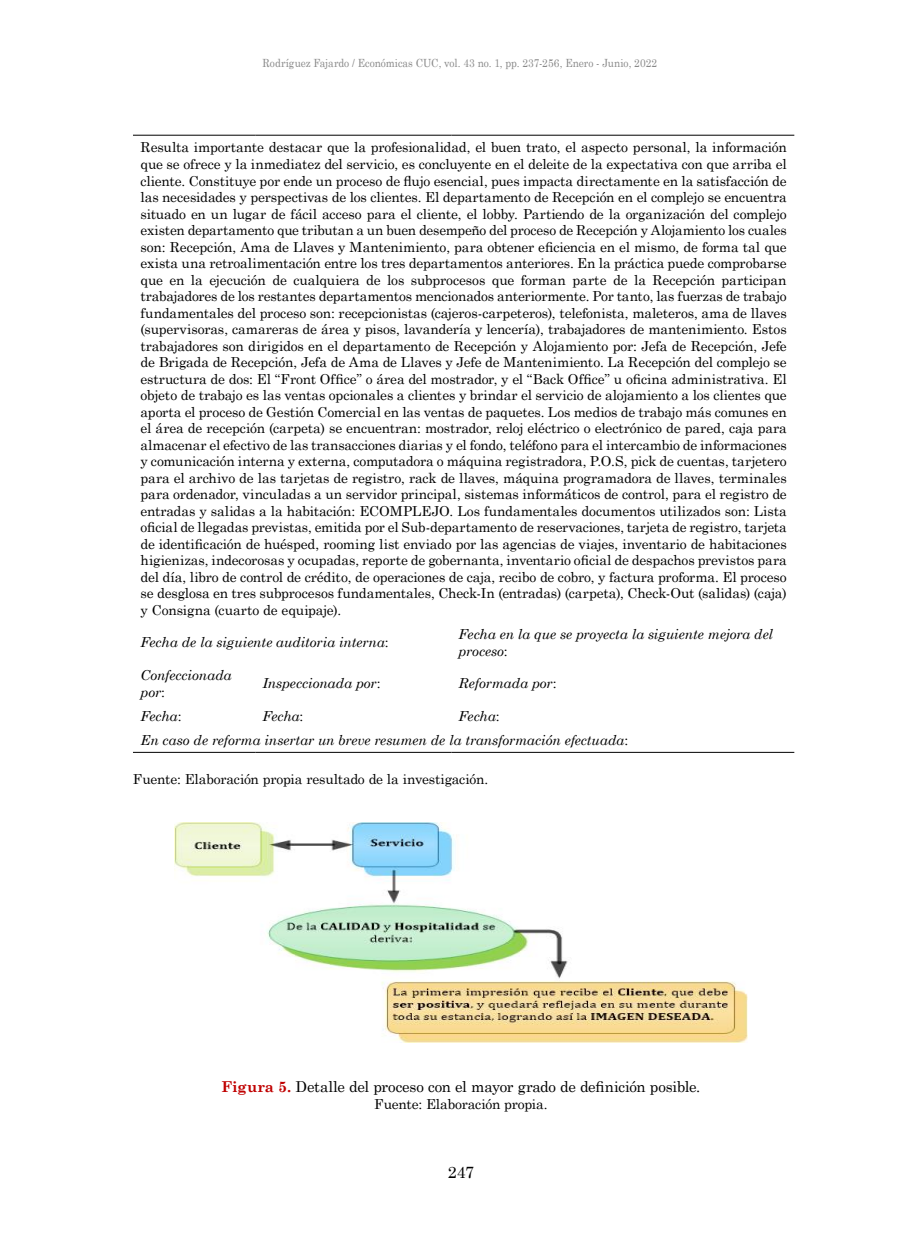
<style>
.page{position:relative;width:922px;height:1241px;background:#fff}
.page>*{position:absolute;margin:0;border:0;box-sizing:border-box;transform-origin:0 0}
.t1{font:16.25px "Century Schoolbook";color:#000}
.t2{font:15px "Century Schoolbook";letter-spacing:-.015em;color:#000}
.t3{font:13.75px/16.5px "Century Schoolbook";letter-spacing:-.01em;color:#000;text-align:justify}
.t4{font:italic 13.75px/16.5px "Century Schoolbook";letter-spacing:-.005em;color:#000}
.t5{font:11.25px "Century Schoolbook";letter-spacing:.005em;color:#888;scale:.9 1}
.s1{font-style:normal}
.s2{font-weight:700;color:#c00000}
</style>
<div class="page">
<hr style="left:133px;top:751px;width:122px;height:1px;background:#000">
<hr style="left:255px;top:751px;width:196px;height:1px;background:#000">
<hr style="left:451px;top:751px;width:343px;height:1px;background:#000">
<hr style="left:133px;top:135px;width:122px;height:1px;background:#000">
<hr style="left:255px;top:135px;width:196px;height:1px;background:#000">
<hr style="left:451px;top:135px;width:343px;height:1px;background:#000">
<img style="left:175px;top:822px;width:572px;height:220px">
<p class="t5" style="left:262px;top:54px;width:440px">Rodríguez Fajardo / Económicas CUC, vol. 43 no. 1, pp. 237-256, Enero - Junio, 2022</p>
<p class="t3" style="left:140px;top:138px;width:647px">Resulta importante destacar que la profesionalidad, el buen trato, el aspecto personal, la información que se ofrece y la inmediatez del servicio, es concluyente en el deleite de la expectativa con que arriba el cliente. Constituye por ende un proceso de flujo esencial, pues impacta directamente en la satisfacción de las necesidades y perspectivas de los clientes. El departamento de Recepción en el complejo se encuentra situado en un lugar de fácil acceso para el cliente, el lobby. Partiendo de la organización del complejo existen departamento que tributan a un buen desempeño del proceso de Recepción y Alojamiento los cuales son: Recepción, Ama de Llaves y Mantenimiento, para obtener eficiencia en el mismo, de forma tal que exista una retroalimentación entre los tres departamentos anteriores. En la práctica puede comprobarse que en la ejecución de cualquiera de los subprocesos que forman parte de la Recepción participan trabajadores de los restantes departamentos mencionados anteriormente. Por tanto, las fuerzas de trabajo fundamentales del proceso son: recepcionistas (cajeros-carpeteros), telefonista, maleteros, ama de llaves (supervisoras, camareras de área y pisos, lavandería y lencería), trabajadores de mantenimiento. Estos trabajadores son dirigidos en el departamento de Recepción y Alojamiento por: Jefa de Recepción, Jefe de Brigada de Recepción, Jefa de Ama de Llaves y Jefe de Mantenimiento. La Recepción del complejo se estructura de dos: El “Front Office” o área del mostrador, y el “Back Office” u oficina administrativa. El objeto de trabajo es las ventas opcionales a clientes y brindar el servicio de alojamiento a los clientes que aporta el proceso de Gestión Comercial en las ventas de paquetes. Los medios de trabajo más comunes en el área de recepción (carpeta) se encuentran: mostrador, reloj eléctrico o electrónico de pared, caja para almacenar el efectivo de las transacciones diarias y el fondo, teléfono para el intercambio de informaciones y comunicación interna y externa, computadora o máquina registradora, P.O.S, pick de cuentas, tarjetero para el archivo de las tarjetas de registro, rack de llaves, máquina programadora de llaves, terminales para ordenador, vinculadas a un servidor principal, sistemas informáticos de control, para el registro de entradas y salidas a la habitación: ECOMPLEJO. Los fundamentales documentos utilizados son: Lista oficial de llegadas previstas, emitida por el Sub-departamento de reservaciones, tarjeta de registro, tarjeta de identificación de huésped, rooming list enviado por las agencias de viajes, inventario de habitaciones higienizas, indecorosas y ocupadas, reporte de gobernanta, inventario oficial de despachos previstos para del día, libro de control de crédito, de operaciones de caja, recibo de cobro, y factura proforma. El proceso se desglosa en tres subprocesos fundamentales, Check-In (entradas) (carpeta), Check-Out (salidas) (caja) y Consigna (cuarto de equipaje).</p>
<p class="t4" style="left:140px;top:633px;width:249px">Fecha de la siguiente auditoria interna<span class="s1">:</span></p>
<p class="t4" style="left:458px;top:625px;width:316px">Fecha en la que se proyecta la siguiente mejora del proceso<span class="s1">:</span></p>
<p class="t4" style="left:140px;top:666px;width:93px">Confeccionada por<span class="s1">:</span></p>
<p class="t4" style="left:262px;top:674px;width:120px">Inspeccionada por<span class="s1">:</span></p>
<p class="t4" style="left:458px;top:674px;width:99px">Reformada por<span class="s1">:</span></p>
<p class="t4" style="left:140px;top:707px;width:42px">Fecha<span class="s1">:</span></p>
<p class="t4" style="left:262px;top:707px;width:42px">Fecha<span class="s1">:</span></p>
<p class="t4" style="left:140px;top:703px;width:489px;line-height:24.4px;text-indent:318px">Fecha<span class="s1">:<br></span>En caso de reforma insertar un breve resumen de la transformación efectuada<span class="s1">:</span></p>
<p class="t3" style="left:133px;top:769px;width:356px">Fuente: Elaboración propia resultado de la investigación.</p>
<p class="t2" style="left:221px;top:1073px;width:480px"><span class="s2">Figura 5.</span> Detalle del proceso con el mayor grado de definición posible.</p>
<p class="t3" style="left:374px;top:1093px;width:175px">Fuente: Elaboración propia.</p>
<p class="t1" style="left:447px;top:1158px;width:28px">247</p>
</div>
